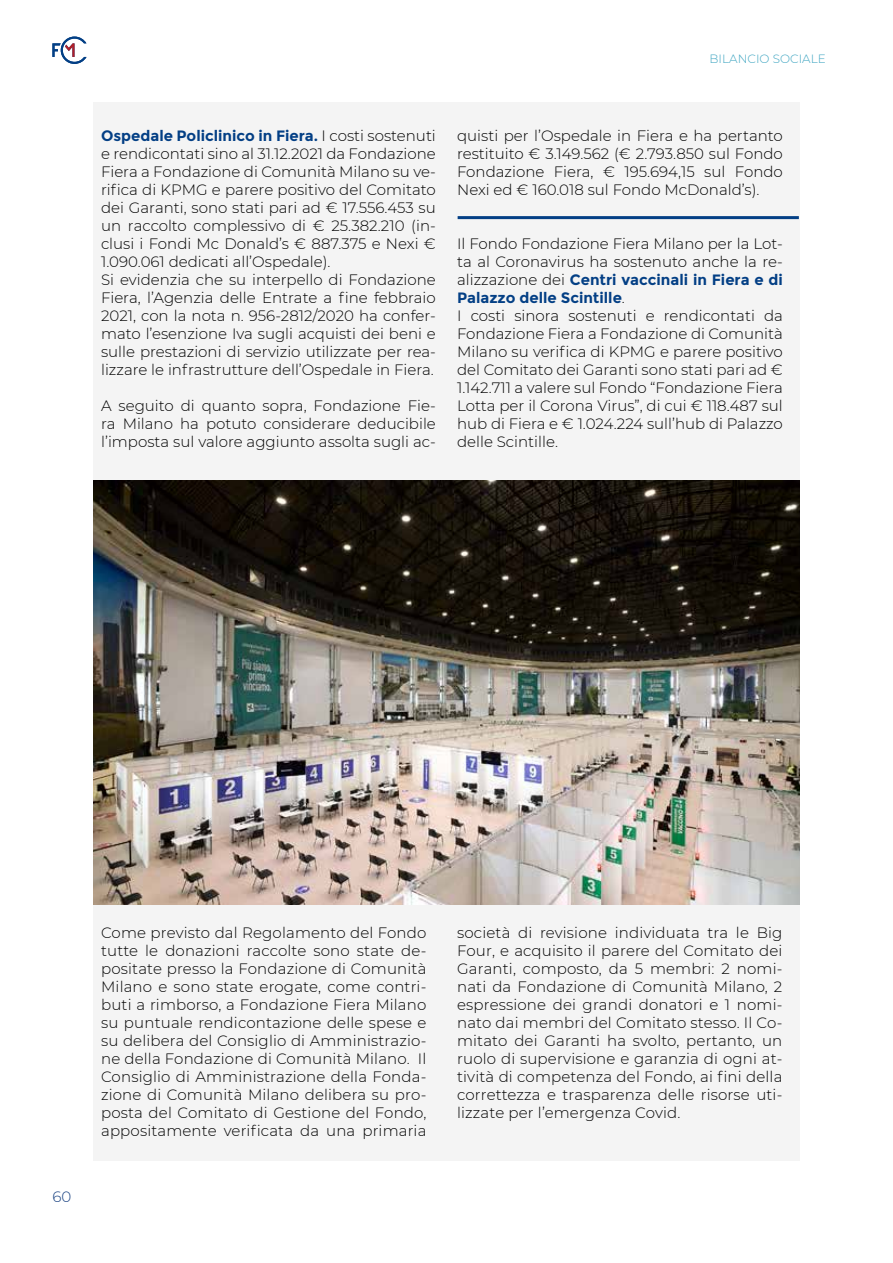
<style>
.page{position:relative;width:893px;height:1263px;background:#fff}
.page>*{position:absolute;margin:0;border:0;box-sizing:border-box;transform-origin:0 0}
.t1{font:300 15px/18px "Montserrat";color:#000;text-align:justify}
.t2{font:300 15px "Montserrat";color:#184181}
.t3{font:300 12px "Montserrat";color:#40a6c2}
.s1{font-weight:700;color:#033f85}
</style>
<div class="page">
<svg style="left:52px;top:37px;width:35px;height:27px"></svg>
<div style="left:93px;top:102px;width:706px;height:398px;background:#f4f4f4"></div>
<div style="left:93px;top:904px;width:707px;height:256px;background:#f4f4f4"></div>
<img style="left:93px;top:480px;width:706px;height:424px">
<hr style="left:458px;top:216px;width:341px;height:3px;background:#033f85">
<p class="t3" style="left:710px;top:50px;width:118px">BILANCIO SOCIALE</p>
<p class="t1" style="left:101px;top:127px;width:336px;text-align:left"><span class="s1">Ospedale Policlinico in Fiera.</span> I costi sostenuti e rendicontati sino al 31.12.2021 da Fondazione Fiera a Fondazione di Comunità Milano su ve&shy;rifica di KPMG e parere positivo del Comitato dei Garanti, sono stati pari ad € 17.556.453 su un raccolto complessivo di € 25.382.210 (in&shy;clusi i Fondi Mc Donald’s € 887.375 e Nexi € 1.090.061 dedicati all’Ospedale).<br>Si evidenzia che su interpello di Fondazione Fiera, l’Agenzia delle Entrate a fine febbraio 2021, con la nota n. 956-2812/2020 ha confer&shy;mato l’esenzione Iva sugli acquisti dei beni e sulle prestazioni di servizio utilizzate per rea&shy;lizzare le infrastrutture dell’Ospedale in Fiera.</p>
<p class="t1" style="left:101px;top:397px;width:336px">A seguito di quanto sopra, Fondazione Fie&shy;ra Milano ha potuto considerare deducibile l’imposta sul valore aggiunto assolta sugli ac-</p>
<p class="t1" style="left:457px;top:126px;width:327px">quisti per l’Ospedale in Fiera e ha pertanto restituito € 3.149.562 (€ 2.793.850 sul Fondo Fondazione Fiera, € 195.694,15 sul Fondo Nexi ed € 160.018 sul Fondo McDonald’s).</p>
<p class="t1" style="left:457px;top:234px;width:327px;text-align:left">Il Fondo Fondazione Fiera Milano per la Lot&shy;ta al Coronavirus ha sostenuto anche la re&shy;alizzazione dei <span class="s1">Centri vaccinali in Fiera e di Palazzo delle Scintille</span>.<br>I costi sinora sostenuti e rendicontati da Fondazione Fiera a Fondazione di Comunità Milano su verifica di KPMG e parere positivo del Comitato dei Garanti sono stati pari ad € 1.142.711 a valere sul Fondo “Fondazione Fiera Lotta per il Corona Virus”, di cui € 118.487 sul hub di Fiera e € 1.024.224 sull’hub di Palazzo delle Scintille.</p>
<p class="t2" style="left:53px;top:1186px;width:20px">60</p>
<p class="t1" style="left:101px;top:923px;width:327px">Come previsto dal Regolamento del Fondo tutte le donazioni raccolte sono state de&shy;positate presso la Fondazione di Comunità Milano e sono state erogate, come contri&shy;buti a rimborso, a Fondazione Fiera Milano su puntuale rendicontazione delle spese e su delibera del Consiglio di Amministrazio&shy;ne della Fondazione di Comunità Milano. Il Consiglio di Amministrazione della Fonda&shy;zione di Comunità Milano delibera su pro&shy;posta del Comitato di Gestione del Fondo, appositamente verificata da una primaria</p>
<p class="t1" style="left:457px;top:923px;width:327px">società di revisione individuata tra le Big Four, e acquisito il parere del Comitato dei Garanti, composto, da 5 membri: 2 nomi&shy;nati da Fondazione di Comunità Milano, 2 espressione dei grandi donatori e 1 nomi&shy;nato dai membri del Comitato stesso. Il Co&shy;mitato dei Garanti ha svolto, pertanto, un ruolo di supervisione e garanzia di ogni at&shy;tività di competenza del Fondo, ai fini della correttezza e trasparenza delle risorse uti&shy;lizzate per l’emergenza Covid.</p>
</div>
